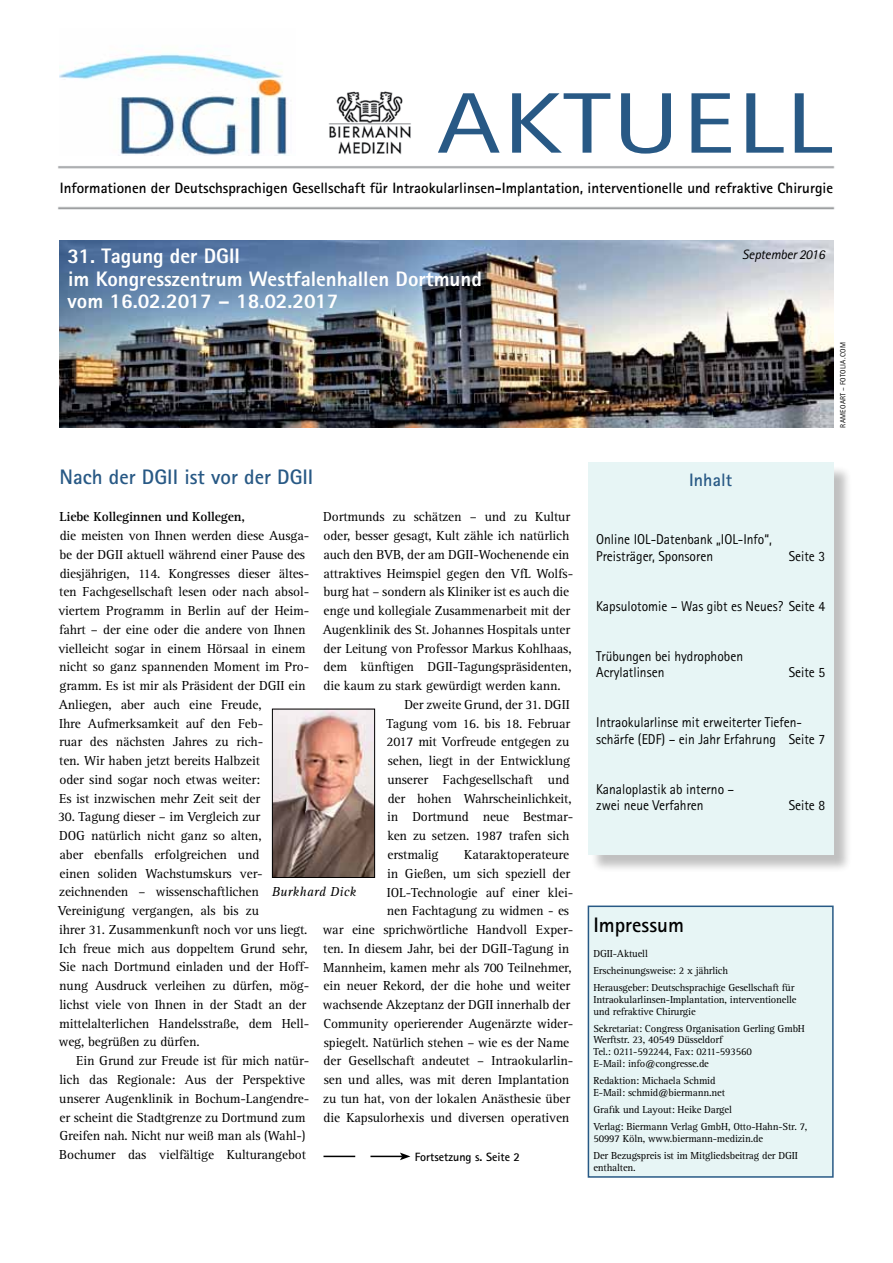
<style>
.page{position:relative;width:893px;height:1263px;background:#fff}
.page>*{position:absolute;margin:0;border:0;box-sizing:border-box;transform-origin:0 0}
.t1{font:85.95px "Rotis Sans Serif Std";letter-spacing:.015em;color:#285985;scale:1.33 1}
.t2{font:800 21px/22.5px "Rotis Sans Serif Std";color:#fff}
.t3{font:700 21px "Rotis Sans Serif Std";color:#285985}
.t4{font:700 21px "Rotis Sans Serif Std";color:#000}
.t5{font:700 18px "Rotis Sans Serif Std";color:#285985}
.t6{font:700 15px "Rotis Sans Serif Std";color:#000}
.t7{font:14.25px/16.5px "Rotis Sans Serif Std";color:#000;scale:.95 1}
.t8{font:13.5px/18.8px "Rotis Serif Std";letter-spacing:-.01em;color:#000}
.t9{font:700 13.5px "Rotis Serif Std";letter-spacing:-.01em;color:#000}
.t10{font:italic 13.5px "Rotis Sans Serif Std";letter-spacing:-.015em;color:#000}
.t11{font:italic 13.5px "Rotis Serif Std";letter-spacing:.01em;color:#000}
.t12{font:700 12px "Rotis Sans Serif Std";color:#000}
.t13{font:10.5px/11.7px "Rotis Serif Std";letter-spacing:-.015em;color:#000}
.t14{font:7.5px "Rotis Sans Serif Std";letter-spacing:.04em;color:#000}
</style>
<div class="page">
<img style="left:328px;top:91px;width:83px;height:64px">
<img style="left:60px;top:53px;width:227px;height:103px">
<div style="left:590px;top:465px;width:262px;height:409px;background:#000;opacity:.25"></div>
<div style="left:588px;top:462px;width:246px;height:393px;background:#e7f5f5"></div>
<img style="left:60px;top:240px;width:773px;height:188px">
<div style="left:588px;top:906px;width:245px;height:271px;background:#e7f5f5"></div>
<div style="left:588px;top:905px;width:246px;height:273px;border:2px solid #285985"></div>
<svg style="left:323px;top:1152px;width:87px;height:8px"></svg>
<img style="left:274px;top:711px;width:99px;height:165px">
<div style="left:272px;top:709px;width:103px;height:169px;border:1px solid #000"></div>
<h1 class="t1" style="left:437px;top:73px;width:298px">Aktuell</h1>
<p class="t6" style="left:60px;top:178px;width:775px">Informationen der Deutschsprachigen Gesellschaft für Intraokularlinsen-Implantation, interventionelle und refraktive Chirurgie</p>
<h2 class="t2" style="left:68px;top:244px;width:416px">31. Tagung der DGII<br>im Kongresszentrum Westfalenhallen Dortmund vom 16.02.2017 – 18.02.2017</h2>
<h2 class="t3" style="left:60px;top:463px;width:255px">Nach der DGII ist vor der DGII</h2>
<p class="t9" style="left:59px;top:509px;width:187px">Liebe Kolleginnen und Kollegen,</p>
<p class="t8" style="left:58px;top:527px;width:252px">die meisten von Ihnen werden diese Ausga&shy;be der DGII aktuell während einer Pause des diesjährigen, 114. Kongresses dieser ältes&shy;ten Fachgesellschaft lesen oder nach absol&shy;viertem Programm in Berlin auf der Heim&shy;fahrt – der eine oder die andere von Ihnen vielleicht sogar in einem Hörsaal in einem nicht so ganz spannenden Moment im Pro&shy;gramm. Es ist mir als Präsident der DGII ein Anliegen, aber auch eine Freude,<br>Ihre Aufmerksamkeit auf den Feb-<br>ruar des nächsten Jahres zu rich-<br>ten. Wir haben jetzt bereits Halbzeit<br>oder sind sogar noch etwas weiter:<br>Es ist inzwischen mehr Zeit seit der</p>
<p class="t8" style="left:58px;top:808px;width:253px">30. Tagung dieser – im Vergleich zur<br>DOG natürlich nicht ganz so alten,<br>aber ebenfalls erfolgreichen und<br>einen soliden Wachstumskurs ver&shy;zeichnenden – wissenschaftlichen Vereinigung vergangen, als bis zu<br>ihrer 31. Zusammenkunft noch vor uns liegt.<br>Ich freue mich aus doppeltem Grund sehr, Sie nach Dortmund einladen und der Hoff&shy;nung Ausdruck verleihen zu dürfen, mög&shy;lichst viele von Ihnen in der Stadt an der mittelalterlichen Handelsstraße, dem Hell&shy;weg, begrüßen zu dürfen.</p>
<p class="t8" style="left:59px;top:1052px;width:251px;text-indent:17px">Ein Grund zur Freude ist für mich natür&shy;lich das Regionale: Aus der Perspektive unserer Augenklinik in Bochum-Langendre&shy;er scheint die Stadtgrenze zu Dortmund zum Greifen nah. Nicht nur weiß man als (Wahl-)<br>Bochumer das vielfältige Kulturangebot</p>
<p class="t8" style="left:323px;top:508px;width:248px">Dortmunds zu schätzen – und zu Kultur</p>
<p class="t8" style="left:323px;top:527px;width:247px">oder, besser gesagt, Kult zähle ich natürlich</p>
<p class="t8" style="left:323px;top:545px;width:247px">auch den BVB, der am DGII-Wochenende ein</p>
<p class="t8" style="left:323px;top:564px;width:251px">attraktives Heimspiel gegen den VfL Wolfs-</p>
<p class="t8" style="left:323px;top:583px;width:247px">burg hat – sondern als Kliniker ist es auch die</p>
<p class="t8" style="left:324px;top:602px;width:248px">enge und kollegiale Zusammenarbeit mit der</p>
<p class="t8" style="left:323px;top:620px;width:249px">Augenklinik des St. Johannes Hospitals unter</p>
<p class="t8" style="left:324px;top:639px;width:249px">der Leitung von Professor Markus Kohlhaas,</p>
<p class="t8" style="left:324px;top:658px;width:249px">dem künftigen DGII-Tagungspräsidenten,</p>
<p class="t8" style="left:324px;top:677px;width:239px">die kaum zu stark gewürdigt werden kann.</p>
<p class="t8" style="left:404px;top:695px;width:167px">Der zweite Grund, der 31. DGII</p>
<p class="t8" style="left:386px;top:714px;width:185px">Tagung vom 16. bis 18. Februar</p>
<p class="t8" style="left:387px;top:733px;width:184px">2017 mit Vorfreude entgegen zu</p>
<p class="t8" style="left:388px;top:752px;width:184px">sehen, liegt in der Entwicklung</p>
<p class="t8" style="left:387px;top:770px;width:184px">unserer Fachgesellschaft und</p>
<p class="t8" style="left:388px;top:789px;width:185px">der hohen Wahrscheinlichkeit,</p>
<p class="t8" style="left:387px;top:808px;width:187px">in Dortmund neue Bestmar-</p>
<p class="t8" style="left:387px;top:827px;width:183px">ken zu setzen. 1987 trafen sich</p>
<p class="t8" style="left:388px;top:845px;width:52px">erstmalig</p>
<p class="t8" style="left:323px;top:845px;width:252px;text-align:right">Kataraktoperateure<br>in Gießen, um sich speziell der IOL-Technologie auf einer klei-<br>nen Fachtagung zu widmen - es<br>war eine sprichwörtliche Handvoll Exper&shy;ten. In diesem Jahr, bei der DGII-Tagung in Mannheim, kamen mehr als 700 Teilnehmer, ein neuer Rekord, der die hohe und weiter wachsende Akzeptanz der DGII innerhalb der Community operierender Augenärzte wider&shy;spiegelt. Natürlich stehen – wie es der Name der Gesellschaft andeutet – Intraokularlin&shy;sen und alles, was mit deren Implantation zu tun hat, von der lokalen Anästhesie über die Kapsulorhexis und diversen operativen</p>
<p class="t11" style="left:272px;top:884px;width:86px">Burkhard Dick</p>
<p class="t12" style="left:415px;top:1149px;width:107px">Fortsetzung s. Seite 2</p>
<p class="t10" style="left:742px;top:246px;width:84px">September 2016</p>
<h3 class="t5" style="left:689px;top:468px;width:44px">Inhalt</h3>
<p class="t14" style="left:839px;top:428px;width:87px;rotate:-90deg">rameoart – Fotolia.com</p>
<p class="t7" style="left:596px;top:531px;width:186px">Online IOL-Datenbank „IOL-Info“,<br>Preisträger, Sponsoren</p>
<p class="t7" style="left:789px;top:547px;width:40px">Seite 3</p>
<p class="t7" style="left:596px;top:597px;width:242px">Kapsulotomie – Was gibt es Neues? Seite 4</p>
<p class="t7" style="left:596px;top:647px;width:156px">Trübungen bei hydrophoben<br>Acrylatlinsen</p>
<p class="t7" style="left:789px;top:664px;width:40px">Seite 5</p>
<p class="t7" style="left:596px;top:714px;width:242px">Intraokularlinse mit erweiterter Tiefen&shy;schärfe (EDF) – ein Jahr Erfahrung Seite 7</p>
<p class="t7" style="left:596px;top:780px;width:147px">Kanaloplastik ab interno – zwei neue Verfahren</p>
<p class="t7" style="left:789px;top:797px;width:40px">Seite 8</p>
<h2 class="t4" style="left:593px;top:912px;width:92px">Impressum</h2>
<p class="t13" style="left:593px;top:945px;width:202px;line-height:17.2px">DGII-Aktuell<br>Erscheinungsweise: 2 x jährlich<br>Herausgeber: Deutschsprachige Gesellschaft für</p>
<p class="t13" style="left:593px;top:994px;width:205px">Intraokularlinsen-Implantation, interventionelle und refraktive Chirurgie</p>
<p class="t13" style="left:593px;top:1023px;width:213px">Sekretariat: Congress Organisation Gerling GmbH Werftstr. 23, 40549 Düsseldorf<br>Tel.: 0211-592244, Fax: 0211-593560<br>E-Mail: info@congresse.de</p>
<p class="t13" style="left:593px;top:1075px;width:133px">Redaktion: Michaela Schmid<br>E-Mail: schmid@biermann.net</p>
<p class="t13" style="left:593px;top:1101px;width:216px;line-height:17.2px">Grafik und Layout: Heike Dargel<br>Verlag: Biermann Verlag GmbH, Otto-Hahn-Str. 7,</p>
<p class="t13" style="left:593px;top:1130px;width:206px;line-height:17.2px">50997 Köln, www.biermann-medizin.de<br>Der Bezugspreis ist im Mitgliedsbeitrag der DGII</p>
<p class="t13" style="left:593px;top:1162px;width:44px">enthalten.</p>
</div>
